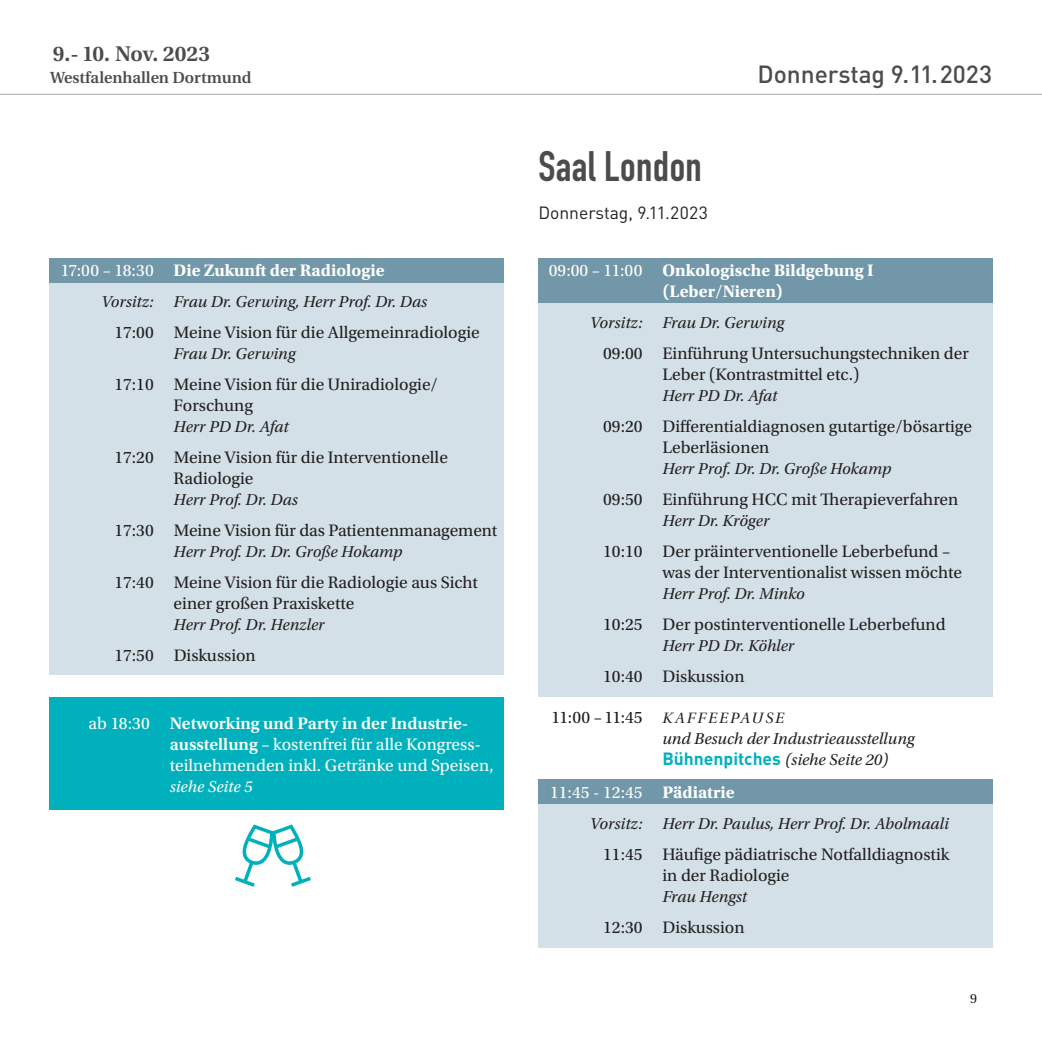
<style>
.page{position:relative;width:1042px;height:1042px;background:#fff}
.page>*{position:absolute;margin:0;border:0;box-sizing:border-box;transform-origin:0 0}
.Raum-Headline{font:42px "DIN Engschrift";letter-spacing:.01em;color:#4b4c4d}
.t1{font:500 24.5px "DIN";color:#4b4c4d}
.t2{font:600 22.4px "Utopia Std";color:#4b4c4d}
.grund_Programm{font:17.5px/21px "Utopia Std";color:#231f20}
.grund_Programm-2{font:17.5px/21px "Utopia Std";color:#fff}
.grund_Programm-3{font:700 17.5px/21px "Utopia Std";color:#fff}
.Healine_2{font:17.5px "DIN";color:#231f20}
.grund_Programm-4{font:italic 16.62px "Utopia Std";color:#231f20}
.grund_Programm-5{font:italic 16.62px "Utopia Std";color:#fff}
.t3{font:600 15.92px "Utopia";color:#4b4c4d}
.t4{font:14px "Utopia Std";color:#231f20}
.s1{font-weight:400}
.s2{font-weight:600}
.s3{font-family:"Utopia Std Subh It";font-size:15.75px}
.s4{font-family:"DIN";font-weight:700;font-style:normal;font-size:17.5px;color:#00b0bc}
.s5{font-weight:700}
</style>
<div class="page">
<div style="left:50px;top:281px;width:454px;height:394px;background:#d3e0e7"></div>
<div style="left:50px;top:258px;width:454px;height:25px;background:#7197a8"></div>
<div style="left:538px;top:268px;width:454px;height:429px;background:#d3e0e7"></div>
<div style="left:538px;top:258px;width:454px;height:45px;background:#7197a8"></div>
<div style="left:538px;top:790px;width:454px;height:157px;background:#d3e0e7"></div>
<div style="left:538px;top:779px;width:454px;height:25px;background:#7197a8"></div>
<div style="left:50px;top:698px;width:454px;height:112px;background:#00b0bc"></div>
<svg style="left:235px;top:824px;width:76px;height:63px"></svg>
<hr style="left:0;top:94px;width:1042px;height:1px;background:#a8a9ad">
<p class="t2" style="left:53px;top:41px;width:159px">9.- 10. Nov. 2023</p>
<p class="t3" style="left:50px;top:69px;width:203px">Westfalenhallen Dortmund</p>
<p class="grund_Programm-3" style="left:61px;top:260px;width:325px"><span class="s1">17:00 – 18:30</span> Die Zukunft der Radiologie</p>
<p class="grund_Programm-4" style="left:101px;top:293px;width:328px">Vorsitz: Frau Dr. Gerwing, Herr Prof. Dr. Das</p>
<p class="grund_Programm" style="left:114px;top:322px;width:367px">17:00 Meine Vision für die Allgemeinradiologie</p>
<p class="grund_Programm-4" style="left:174px;top:345px;width:123px">Frau Dr. Gerwing</p>
<p class="grund_Programm" style="left:174px;top:374px;width:266px;text-indent:-59px">17:10 Meine Vision für die Uniradiologie/<br>Forschung</p>
<p class="grund_Programm-4" style="left:174px;top:417px;width:116px">Herr PD Dr. Afat</p>
<p class="grund_Programm" style="left:174px;top:447px;width:276px;text-indent:-59px">17:20 Meine Vision für die Interventionelle<br>Radiologie</p>
<p class="grund_Programm-4" style="left:174px;top:490px;width:126px">Herr Prof. Dr. Das</p>
<p class="grund_Programm" style="left:114px;top:520px;width:384px">17:30 Meine Vision für das Patientenmanagement</p>
<p class="grund_Programm-4" style="left:174px;top:542px;width:230px">Herr Prof. Dr. Dr. Große Hokamp</p>
<p class="grund_Programm" style="left:174px;top:572px;width:306px;text-indent:-59px">17:40 Meine Vision für die Radiologie aus Sicht einer großen Praxiskette</p>
<p class="grund_Programm-4" style="left:174px;top:615px;width:152px">Herr Prof. Dr. Henzler</p>
<p class="grund_Programm" style="left:114px;top:645px;width:143px">17:50 Diskussion</p>
<p class="grund_Programm-2" style="left:170px;top:713px;width:325px;text-indent:-81px">ab 18:30 <span class="s2">Networking und Party in der Industrie&shy;ausstellung</span> – kostenfrei für alle Kongress&shy;teilnehmenden inkl. Getränke und Speisen,</p>
<p class="grund_Programm-5" style="left:170px;top:777px;width:84px">siehe Seite 5</p>
<p class="Raum-Headline" style="left:538px;top:142px;width:165px">Saal London</p>
<p class="Healine_2" style="left:538px;top:202px;width:171px">Donnerstag, 9.11.2023</p>
<h2 class="t1" style="left:757px;top:59px;width:236px">Donnerstag 9.11.2023</h2>
<p class="grund_Programm-3" style="left:662px;top:260px;width:213px;text-indent:-114px"><span class="s1">09:00 – 11:00</span> Onkologische Bildgebung I (Leber/Nieren)</p>
<p class="grund_Programm-4" style="left:590px;top:314px;width:196px">Vorsitz: Frau Dr. Gerwing</p>
<p class="grund_Programm" style="left:662px;top:343px;width:308px;text-indent:-59px">09:00 Einführung Untersuchungstechniken der<br>Leber (Kontrastmittel etc.)</p>
<p class="grund_Programm-4" style="left:662px;top:387px;width:116px">Herr PD Dr. Afat</p>
<p class="grund_Programm" style="left:662px;top:416px;width:311px;text-indent:-59px">09:20 Differentialdiagnosen gutartige/bösartige<br>Leberläsionen</p>
<p class="grund_Programm-4" style="left:662px;top:459px;width:230px">Herr Prof. Dr. Dr. Große Hokamp</p>
<p class="grund_Programm" style="left:603px;top:489px;width:357px">09:50 Einführung HCC mit Therapieverfahren</p>
<p class="grund_Programm-4" style="left:662px;top:511px;width:108px">Herr Dr. Kröger</p>
<p class="grund_Programm" style="left:662px;top:541px;width:301px;text-indent:-59px">10:10 Der präinterventionelle Leberbefund – was der Interventionalist wissen möchte</p>
<p class="grund_Programm-4" style="left:662px;top:584px;width:144px">Herr Prof. Dr. Minko</p>
<p class="grund_Programm" style="left:603px;top:614px;width:344px">10:25 Der postinterventionelle Leberbefund</p>
<p class="grund_Programm-4" style="left:662px;top:636px;width:133px">Herr PD Dr. Köhler</p>
<p class="grund_Programm" style="left:603px;top:666px;width:143px">10:40 Diskussion</p>
<p class="grund_Programm" style="left:551px;top:707px;width:234px">11:00 –11:45 <span class="s3">KAFFEEPAUSE</span></p>
<p class="grund_Programm-4" style="left:662px;top:729px;width:254px">und Besuch der Industrieausstellung</p>
<p class="grund_Programm-4" style="left:662px;top:750px;width:228px"><span class="s4">Bühnenpitches</span> (siehe Seite 20)</p>
<p class="grund_Programm-2" style="left:550px;top:782px;width:186px">11:45 - 12:45 <span class="s5">Pädiatrie</span></p>
<p class="grund_Programm-4" style="left:590px;top:814px;width:360px">Vorsitz: Herr Dr. Paulus, Herr Prof. Dr. Abolmaali</p>
<p class="grund_Programm" style="left:662px;top:844px;width:289px;text-indent:-59px">11:45 Häufige pädiatrische Notfalldiagnostik in der Radiologie</p>
<p class="grund_Programm-4" style="left:662px;top:887px;width:86px">Frau Hengst</p>
<p class="grund_Programm" style="left:603px;top:917px;width:143px">12:30 Diskussion</p>
<p class="t4" style="left:970px;top:990px;width:8px">9</p>
</div>
